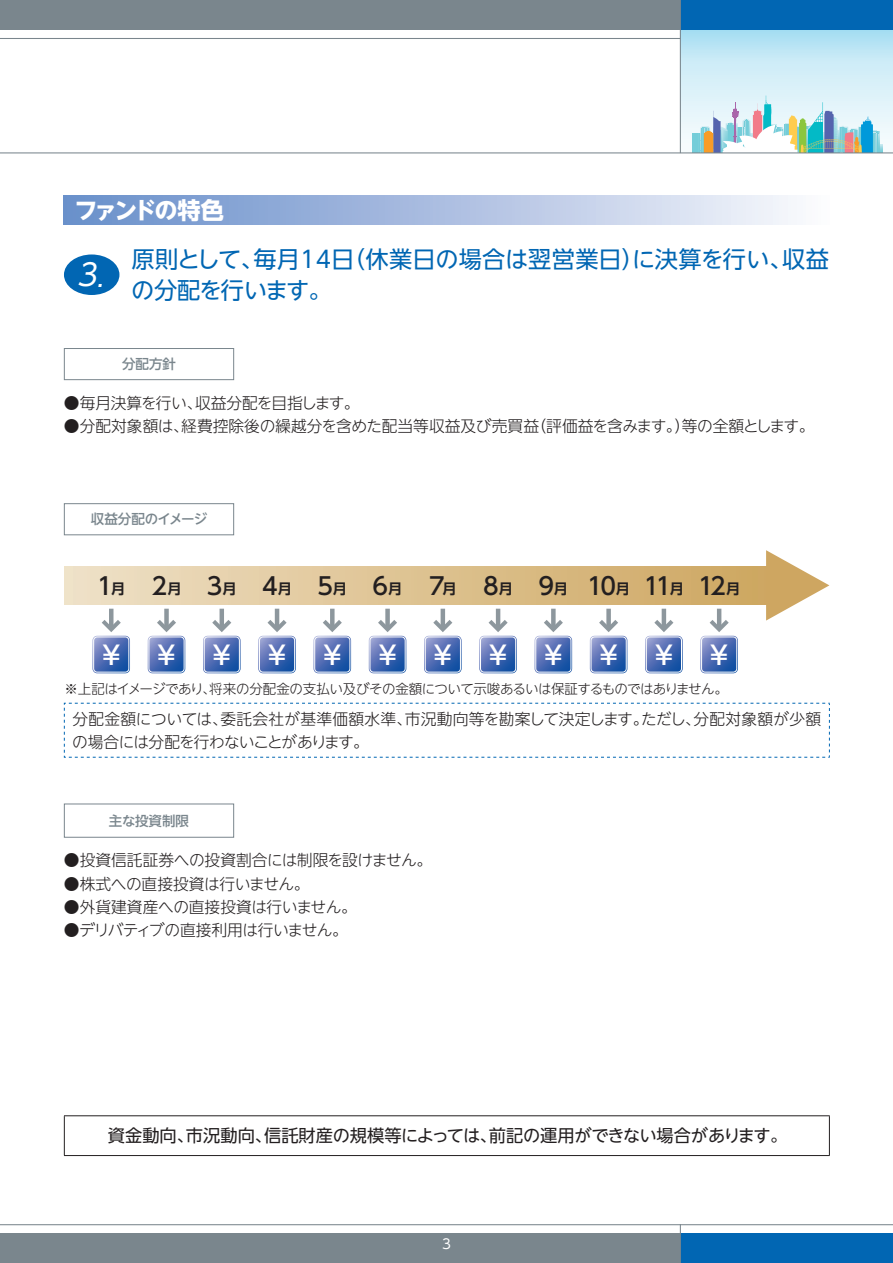
<style>
.page{position:relative;width:893px;height:1263px;background:#fff}
.page>*{position:absolute;margin:0;border:0;box-sizing:border-box;transform-origin:0 0}
.t1{font:italic 30px "UD Shin Go NT Pro";color:#fff}
.t2{font:500 25.8px "UD Shin Go NT Pro";color:#fff}
.t3{font:500 23.7px "UD Shin Go NT Pro";color:#231f20}
.t4{font:23.25px/31.5px "UD Shin Go NT Pro";letter-spacing:-.005em;color:#0166b3}
.t5{font:700 23.25px "UD Shin Go NT Pro";letter-spacing:-.125em;color:#fff}
.t6{font:17.25px "UD Shin Go NT Pro";letter-spacing:-.015em;color:#231f20}
.t7{font:300 15.75px/23.2px "UD Shin Go NT Pro";letter-spacing:-.015em;color:#231f20}
.t8{font:300 15.75px "UD Shin Go NT Pro";letter-spacing:-.035em;color:#231f20}
.t9{font:300 13.5px "UD Shin Go NT Pro";letter-spacing:-.04em;color:#231f20}
.t10{font:500 13.5px "UD Shin Go NT Pro";color:#7a868d}
.t11{font:500 13.5px "UD Shin Go NT Pro";letter-spacing:-.04em;color:#7a868d}
.t12{font:13.5px "UD Shin Go NT Pro";color:#fff}
.s1{font-size:23.25px}
.s2{font-family:"UD Shin Go NT Pro De";font-weight:700;font-size:14.25px}
</style>
<div class="page">
<svg style="left:681px;top:30px;width:212px;height:122px;background:#caeaf6"></svg>
<svg style="left:693px;top:96px;width:190px;height:56px;background:#bdd8db"></svg>
<hr style="left:0;top:38px;width:680px;height:1px;background:#7a868d">
<div style="left:0;top:0;width:680px;height:30px;background:#7a868d"></div>
<div style="left:0;top:1233px;width:680px;height:30px;background:#7a868d"></div>
<hr style="left:0;top:1224px;width:893px;height:1px;background:#7a868d">
<div style="left:680px;top:0;width:213px;height:30px;background:#0166b3"></div>
<div style="left:680px;top:1233px;width:213px;height:30px;background:#0166b3"></div>
<hr style="left:680px;top:1224px;width:1px;height:39px;background:#7a868d">
<hr style="left:680px;top:0;width:1px;height:153px;background:#7a868d">
<hr style="left:0;top:152px;width:893px;height:1px;background:#7a868d">
<div style="left:64px;top:196px;width:765px;height:29px;background:linear-gradient(to right,#658cc9,#f8f8fc)"></div>
<div style="left:64px;top:254px;width:55px;height:41px;background:#0166b3;border-radius:50%"></div>
<div style="left:64px;top:348px;width:170px;height:32px;border:1px solid #7a868d"></div>
<div style="left:64px;top:503px;width:170px;height:32px;border:1px solid #7a868d"></div>
<svg style="left:64px;top:702px;width:766px;height:56px"></svg>
<hr style="left:717px;top:609px;width:4px;height:18px;background:#8d979d">
<svg style="left:700px;top:620px;width:38px;height:53px"></svg>
<hr style="left:109px;top:609px;width:4px;height:18px;background:#8d979d">
<svg style="left:92px;top:620px;width:38px;height:53px"></svg>
<div style="left:164px;top:609px;width:5px;height:18px;background:#8d979d"></div>
<svg style="left:148px;top:620px;width:37px;height:53px"></svg>
<hr style="left:220px;top:609px;width:4px;height:18px;background:#8d979d">
<svg style="left:203px;top:620px;width:38px;height:53px"></svg>
<hr style="left:275px;top:609px;width:4px;height:18px;background:#8d979d">
<svg style="left:258px;top:620px;width:38px;height:53px"></svg>
<div style="left:330px;top:609px;width:5px;height:18px;background:#8d979d"></div>
<svg style="left:314px;top:620px;width:37px;height:53px"></svg>
<div style="left:385px;top:609px;width:5px;height:18px;background:#8d979d"></div>
<svg style="left:369px;top:620px;width:37px;height:53px"></svg>
<hr style="left:441px;top:609px;width:4px;height:18px;background:#8d979d">
<svg style="left:424px;top:620px;width:38px;height:53px"></svg>
<hr style="left:496px;top:609px;width:4px;height:18px;background:#8d979d">
<svg style="left:479px;top:620px;width:38px;height:53px"></svg>
<div style="left:551px;top:609px;width:5px;height:18px;background:#8d979d"></div>
<svg style="left:535px;top:620px;width:37px;height:53px"></svg>
<div style="left:606px;top:609px;width:5px;height:18px;background:#8d979d"></div>
<svg style="left:590px;top:620px;width:37px;height:53px"></svg>
<hr style="left:662px;top:609px;width:4px;height:18px;background:#8d979d">
<svg style="left:645px;top:620px;width:38px;height:53px"></svg>
<div style="left:64px;top:567px;width:707px;height:37px;background:linear-gradient(to right,#efe1c7,#cda65f)"></div>
<svg style="left:766px;top:550px;width:63px;height:71px"></svg>
<div style="left:64px;top:804px;width:170px;height:34px;border:1px solid #7a868d"></div>
<hr style="left:64px;top:1115px;width:766px;height:1px;background:#231f20">
<hr style="left:64px;top:1116px;width:1px;height:39px;background:#231f20">
<hr style="left:829px;top:1116px;width:1px;height:39px;background:#231f20">
<hr style="left:64px;top:1155px;width:766px;height:1px;background:#231f20">
<h3 class="t5" style="left:74px;top:191px;width:151px">ファンドの特色</h3>
<h1 class="t1" style="left:77px;top:250px;width:34px">3<span class="s1">.</span></h1>
<h3 class="t4" style="left:131px;top:243px;width:699px">原則として、毎月14日（休業日の場合は翌営業日）に決算を行い、収益の分配を行います。</h3>
<p class="t10" style="left:122px;top:353px;width:55px">分配方針</p>
<p class="t7" style="left:64px;top:391px;width:297px">●毎月決算を行い、収益分配を目指します。</p>
<p class="t7" style="left:64px;top:414px;width:752px">●分配対象額は、経費控除後の繰越分を含めた配当等収益及び売買益（評価益を含みます。）等の全額とします。</p>
<p class="t11" style="left:91px;top:508px;width:118px">収益分配のイメージ</p>
<h3 class="t3" style="left:97px;top:566px;width:645px">1<span class="s2">月</span> 2<span class="s2">月</span> 3<span class="s2">月</span> 4<span class="s2">月</span> 5<span class="s2">月</span> 6<span class="s2">月</span> 7<span class="s2">月</span> 8<span class="s2">月</span> 9<span class="s2">月</span> 10<span class="s2">月</span> 11<span class="s2">月</span> 12<span class="s2">月</span></h3>
<h2 class="t2" style="left:98px;top:634px;width:635px">￥￥￥￥￥￥￥￥￥￥￥￥</h2>
<p class="t9" style="left:64px;top:678px;width:665px">※上記はイメージであり、将来の分配金の支払い及びその金額について示唆あるいは保証するものではありません。</p>
<p class="t7" style="left:72px;top:706px;width:750px">分配金額については、委託会社が基準価額水準、市況動向等を勘案して決定します。ただし、分配対象額が少額の場合には分配を行わないことがあります。</p>
<p class="t10" style="left:109px;top:810px;width:82px">主な投資制限</p>
<p class="t7" style="left:64px;top:848px;width:370px">●投資信託証券への投資割合には制限を設けません。</p>
<p class="t7" style="left:64px;top:871px;width:247px">●株式への直接投資は行いません。</p>
<p class="t7" style="left:64px;top:895px;width:294px">●外貨建資産への直接投資は行いません。</p>
<p class="t8" style="left:64px;top:917px;width:286px">●デリバティブの直接利用は行いません。</p>
<p class="t6" style="left:108px;top:1122px;width:681px">資金動向、市況動向、信託財産の規模等によっては、前記の運用ができない場合があります。</p>
<p class="t12" style="left:442px;top:1233px;width:10px">3</p>
</div>
